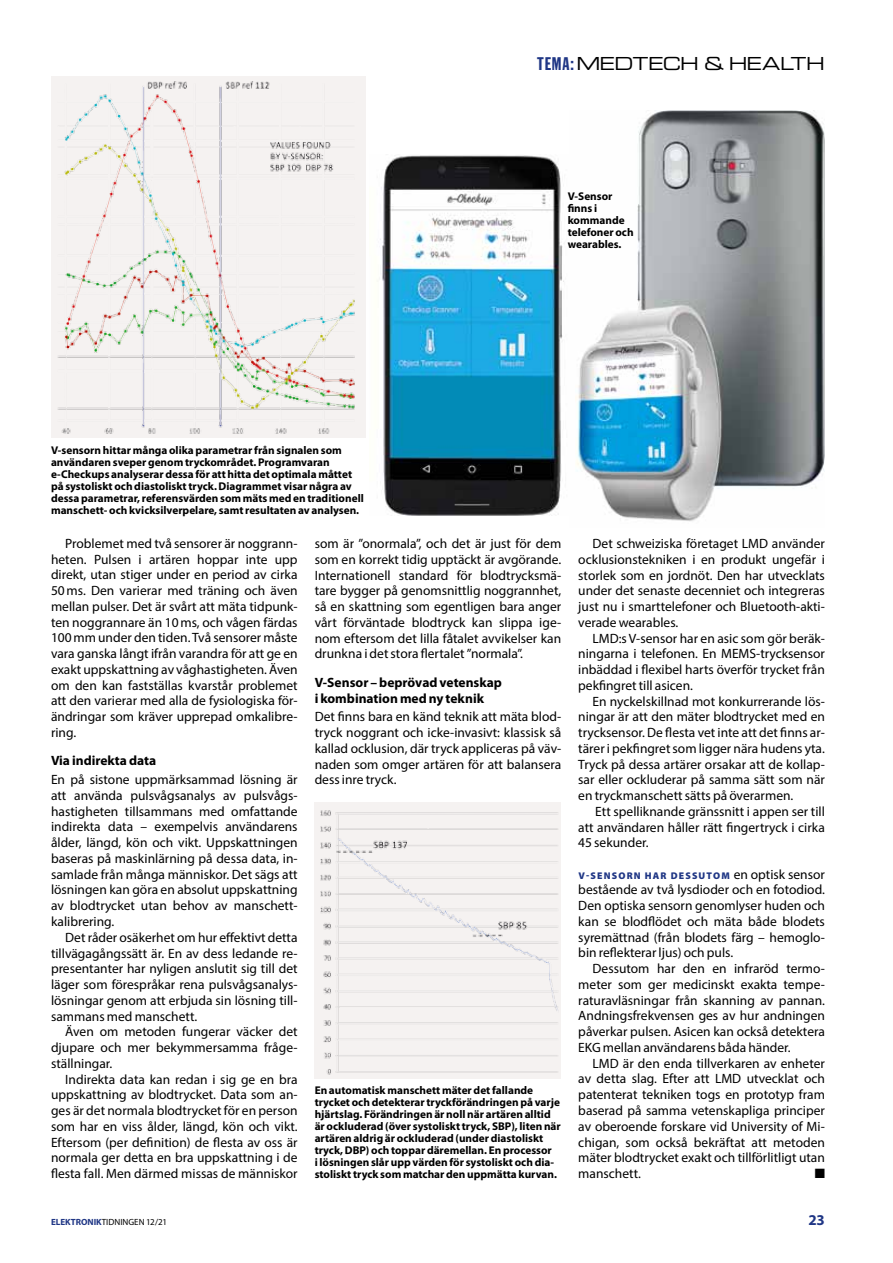
<style>
.page{position:relative;width:893px;height:1263px;background:#fff}
.page>*{position:absolute;margin:0;border:0;box-sizing:border-box;transform-origin:0 0}
.t1{font:18px "Eurostile Extended Two";letter-spacing:-.035em;color:#000}
.t2{font:700 15px "Myriad Pro";color:#1f3685}
.t3{font:13.5px/15.8px "Myriad Pro";color:#000;text-align:justify}
.t4{font:700 13.5px/15.8px "Myriad Pro";color:#000}
.t5{font:13.5px "Zapf Dingbats ITC";color:#000}
.t6{font:700 11.25px/12px "Myriad Pro";color:#000}
.t7{font:900 9.75px "Myriad Pro";letter-spacing:.12em;color:#1f3685}
.t8{font:9px "Myriad Pro";color:#000}
.s1{font-family:"Franklin Gothic Extra Cond";color:#1f3685}
.s2{font-weight:400;font-size:13.5px;color:#000}
.s3{font-weight:700;color:#1f3685}
</style>
<div class="page">
<img style="left:575px;top:111px;width:250px;height:410px">
<div style="left:51px;top:77px;width:315px;height:361px;background:#f5f2f1"></div>
<img style="left:57px;top:81px;width:298px;height:353px">
<div style="left:315px;top:803px;width:246px;height:276px;background:#f5f2f1"></div>
<img style="left:320px;top:810px;width:238px;height:265px">
<img style="left:377px;top:155px;width:187px;height:361px">
<h1 class="t1" style="left:538px;top:51px;width:289px"><span class="s1">TEMA:</span> MEDTECH &amp; HEALTH</h1>
<p class="t6" style="left:51px;top:444px;width:314px">V-sensorn hittar många olika parametrar från signalen som användaren sveper genom tryckområdet. Programvaran e-Checkups analyserar dessa för att hitta det optimala måttet på systoliskt och diastoliskt tryck. Diagrammet visar några av dessa parametrar, referensvärden som mäts med en traditionell manschett- och kvicksilverpelare, samt resultaten av analysen.</p>
<p class="t6" style="left:568px;top:190px;width:67px">V-Sensor finns i kommande telefoner och wearables.</p>
<p class="t3" style="left:51px;top:535px;width:248px;text-indent:14px">Problemet med två sensorer är noggrann&shy;heten. Pulsen i artären hoppar inte upp direkt, utan stiger under en period av cirka 50ms. Den varierar med träning och även mellan pulser. Det är svårt att mäta tidpunk&shy;ten noggrannare än 10ms, och vågen färdas 100mm under den tiden. Två sensorer måste vara ganska långt ifrån varandra för att ge en exakt uppskattning av våghastigheten. Även om den kan fastställas kvarstår problemet att den varierar med alla de fysiologiska för&shy;ändringar som kräver upprepad omkalibre&shy;ring.</p>
<p class="t4" style="left:51px;top:752px;width:107px">Via indirekta data</p>
<p class="t3" style="left:51px;top:771px;width:248px">En på sistone uppmärksammad lösning är att använda pulsvågsanalys av pulsvågs&shy;hastigheten tillsammans med omfattande indirekta data – exempelvis användarens ålder, längd, kön och vikt. Uppskattningen baseras på maskinlärning på dessa data, in&shy;samlade från många människor. Det sägs att lösningen kan göra en absolut uppskattning av blodtrycket utan behov av manschett&shy;kalibrering.</p>
<p class="t3" style="left:51px;top:929px;width:248px;text-indent:14px">Det råder osäkerhet om hur effektivt detta tillvägagångssätt är. En av dess ledande re&shy;presentanter har nyligen anslutit sig till det läger som förespråkar rena pulsvågsanalys&shy;lösningar genom att erbjuda sin lösning till&shy;sammans med manschett.</p>
<p class="t3" style="left:51px;top:1024px;width:248px;text-indent:14px">Även om metoden fungerar väcker det djupare och mer bekymmersamma fråge&shy;ställningar.</p>
<p class="t3" style="left:51px;top:1071px;width:248px;text-indent:14px">Indirekta data kan redan i sig ge en bra uppskattning av blodtrycket. Data som an&shy;ges är det normala blodtrycket för en person som har en viss ålder, längd, kön och vikt.<br>Eftersom (per definition) de flesta av oss är normala ger detta en bra uppskattning i de flesta fall. Men därmed missas de människor</p>
<p class="t3" style="left:315px;top:535px;width:248px">som är ”onormala”, och det är just för dem som en korrekt tidig upptäckt är avgörande.<br>Internationell standard för blodtrycksmä&shy;tare bygger på genomsnittlig noggrannhet, så en skattning som egentligen bara anger vårt förväntade blodtryck kan slippa ige&shy;nom eftersom det lilla fåtalet avvikelser kan drunkna i det stora flertalet ”normala”.</p>
<p class="t4" style="left:315px;top:674px;width:189px">V-Sensor – beprövad vetenskap i kombination med ny teknik</p>
<p class="t3" style="left:315px;top:709px;width:248px">Det finns bara en känd teknik att mäta blod&shy;tryck noggrant och icke-invasivt: klassisk så kallad ocklusion, där tryck appliceras på väv&shy;naden som omger artären för att balansera dess inre tryck.</p>
<p class="t6" style="left:315px;top:1084px;width:248px">En automatisk manschett mäter det fallande trycket och detekterar tryckförändringen på varje hjärtslag. Förändringen är noll när artären alltid är ockluderad (över systoliskt tryck, SBP), liten när artären aldrig är ockluderad (under diastoliskt tryck, DBP) och toppar däremellan. En processor<br>i lösningen slår upp värden för systoliskt och dia&shy;stoliskt tryck som matchar den uppmätta kurvan.</p>
<p class="t3" style="left:578px;top:535px;width:248px;text-indent:14px">Det schweiziska företaget LMD använder ocklusionstekniken i en produkt ungefär i storlek som en jordnöt. Den har utvecklats under det senaste decenniet och integreras just nu i smarttelefoner och Bluetooth-akti&shy;verade wearables.</p>
<p class="t3" style="left:578px;top:630px;width:248px;text-indent:14px">LMD:s V-sensor har en asic som gör beräk&shy;ningarna i telefonen. En MEMS-trycksensor inbäddad i flexibel harts överför trycket från pekfingret till asicen.</p>
<p class="t3" style="left:578px;top:693px;width:248px;text-indent:14px">En nyckelskillnad mot konkurrerande lös&shy;ningar är att den mäter blodtrycket med en trycksensor. De flesta vet inte att det finns ar&shy;tärer i pekfingret som ligger nära hudens yta.<br>Tryck på dessa artärer orsakar att de kollap&shy;sar eller ockluderar på samma sätt som när en tryckmanschett sätts på överarmen.</p>
<p class="t3" style="left:578px;top:803px;width:248px;text-indent:17px">Ett spelliknande gränssnitt i appen ser till att användaren håller rätt fingertryck i cirka 45 sekunder.</p>
<p class="t7" style="left:578px;top:870px;width:248px">V-SENSORN HAR DESSUTOM <span class="s2">en optisk sensor</span></p>
<p class="t3" style="left:578px;top:882px;width:248px">bestående av två lysdioder och en fotodiod.<br>Den optiska sensorn genomlyser huden och kan se blodflödet och mäta både blodets syremättnad (från blodets färg – hemoglo&shy;bin reflekterar ljus) och puls.</p>
<p class="t3" style="left:578px;top:960px;width:248px;text-indent:14px">Dessutom har den en infraröd termo&shy;meter som ger medicinskt exakta tempe&shy;raturavläsningar från skanning av pannan.<br>Andningsfrekvensen ges av hur andningen påverkar pulsen. Asicen kan också detektera EKG mellan användarens båda händer.</p>
<p class="t3" style="left:578px;top:1055px;width:248px;text-indent:14px">LMD är den enda tillverkaren av enheter av detta slag. Efter att LMD utvecklat och patenterat tekniken togs en prototyp fram baserad på samma vetenskapliga principer av oberoende forskare vid University of Mi&shy;chigan, som också bekräftat att metoden mäter blodtrycket exakt och tillförlitligt utan manschett.</p>
<p class="t5" style="left:815px;top:1167px;width:12px">■</p>
<p class="t8" style="left:51px;top:1216px;width:118px"><span class="s3">ELEKTRONIK</span>TIDNINGEN 12/21</p>
<p class="t2" style="left:808px;top:1210px;width:18px">23</p>
</div>
